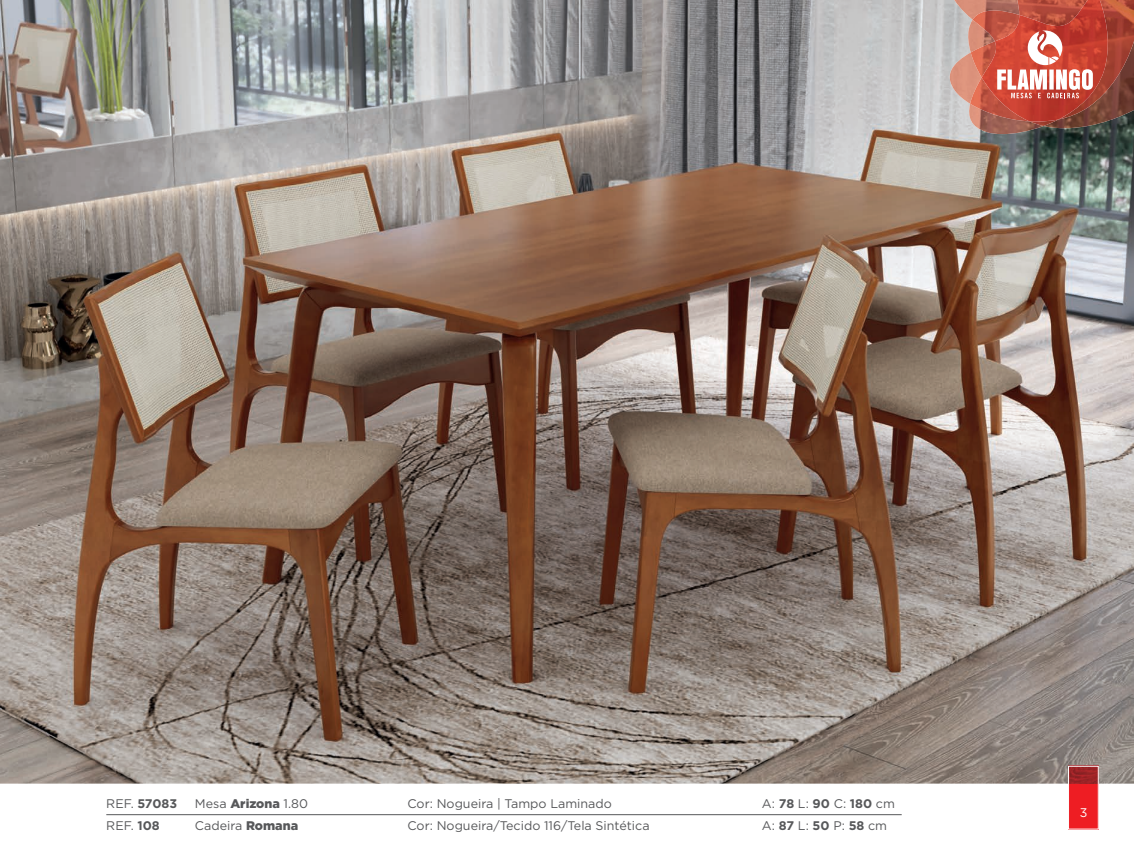
<style>
.page{position:relative;width:1134px;height:851px;background:#fff}
.page>*{position:absolute;margin:0;border:0;box-sizing:border-box;transform-origin:0 0}
.t1{font:12.5px "Gotham";color:#57585a}
.t2{font:700 12.5px "Gotham";letter-spacing:-.01em;color:#57585a}
.t3{font:12.5px "Gotham";color:#fff}
.s1{font-weight:400}
.s2{font-weight:900}
.s3{font-weight:700}
</style>
<div class="page">
<img style="left:1px;top:0;width:1133px;height:783px">
<img style="left:0;top:0;width:1px;height:783px">
<hr style="left:106px;top:814px;width:796px;height:1px;background:#57585a">
<img style="left:943px;top:52px;width:11px;height:52px">
<img style="left:954px;top:0;width:89px;height:134px">
<img style="left:967px;top:20px;width:167px;height:108px">
<img style="left:971px;top:0;width:163px;height:119px">
<img style="left:972px;top:10px;width:86px;height:116px">
<img style="left:982px;top:0;width:129px;height:122px">
<div style="left:1068px;top:783px;width:30px;height:46px;background:#ee1d23"></div>
<img style="left:1070px;top:767px;width:27px;height:16px">
<div style="left:1068px;top:765px;width:31px;height:64px;border:1px solid #fff"></div>
<svg style="left:997px;top:30px;width:96px;height:68px"></svg>
<p class="t2" style="left:106px;top:794px;width:72px"><span class="s1">REF.</span> 57083</p>
<p class="t1" style="left:195px;top:795px;width:115px">Mesa <span class="s2">Arizona</span> 1.80</p>
<p class="t1" style="left:407px;top:795px;width:206px">Cor: Nogueira | Tampo Laminado</p>
<p class="t1" style="left:762px;top:795px;width:135px">A: <span class="s3">78</span> L: <span class="s3">90</span> C: <span class="s3">180</span> cm</p>
<p class="t1" style="left:106px;top:817px;width:55px">REF. <span class="s3">108</span></p>
<p class="t1" style="left:195px;top:817px;width:105px">Cadeira <span class="s2">Romana</span></p>
<p class="t1" style="left:407px;top:817px;width:244px">Cor: Nogueira/Tecido 116/Tela Sintética</p>
<p class="t1" style="left:762px;top:817px;width:127px">A: <span class="s3">87</span> L: <span class="s3">50</span> P: <span class="s3">58</span> cm</p>
<p class="t3" style="left:1080px;top:804px;width:9px">3</p>
</div>
